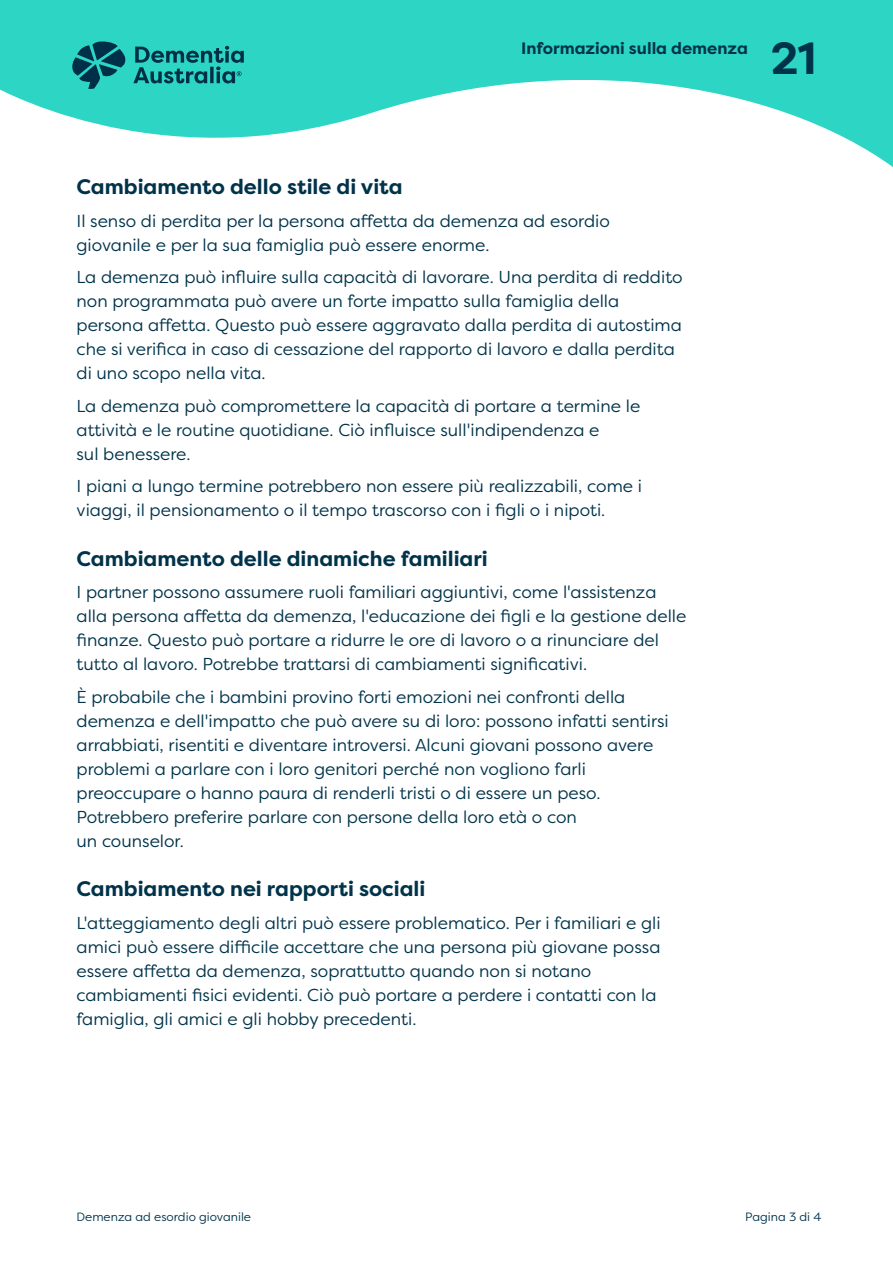
<style>
.page{position:relative;width:893px;height:1263px;background:#fff}
.page>*{position:absolute;margin:0;border:0;box-sizing:border-box;transform-origin:0 0}
.t1{font:700 45px "Filson Pro";color:#00334a}
.t2{font:700 21px "Filson Pro";color:#00334a}
.t3{font:17.25px/24px "Filson Pro";color:#00334a}
.t4{font:700 16.5px "Filson Pro";color:#00334a}
.t5{font:12px "Filson Pro";color:#00334a}
</style>
<div class="page">
<svg style="left:0;top:0;width:893px;height:167px;fill:#2cd5c4"></svg>
<svg style="left:72px;top:41px;width:172px;height:48px;background:#1d9d9a"></svg>
<p class="t4" style="left:521px;top:38px;width:228px">Informazioni sulla demenza</p>
<h1 class="t1" style="left:771px;top:30px;width:47px">21</h1>
<p class="t2" style="left:77px;top:174px;width:328px">Cambiamento dello stile di vita</p>
<p class="t3" style="left:77px;top:208px;width:535px">Il senso di perdita per la persona affetta da demenza ad esordio giovanile e per la sua famiglia può essere enorme.</p>
<p class="t3" style="left:77px;top:265px;width:608px">La demenza può influire sulla capacità di lavorare. Una perdita di reddito non programmata può avere un forte impatto sulla famiglia della persona affetta. Questo può essere aggravato dalla perdita di autostima che si verifica in caso di cessazione del rapporto di lavoro e dalla perdita di uno scopo nella vita.</p>
<p class="t3" style="left:77px;top:393px;width:565px">La demenza può compromettere la capacità di portare a termine le attività e le routine quotidiane. Ciò influisce sull'indipendenza e<br>sul benessere.</p>
<p class="t3" style="left:77px;top:474px;width:567px">I piani a lungo termine potrebbero non essere più realizzabili, come i viaggi, il pensionamento o il tempo trascorso con i figli o i nipoti.</p>
<p class="t2" style="left:77px;top:545px;width:413px">Cambiamento delle dinamiche familiari</p>
<p class="t3" style="left:77px;top:580px;width:611px">I partner possono assumere ruoli familiari aggiuntivi, come l'assistenza alla persona affetta da demenza, l'educazione dei figli e la gestione delle finanze. Questo può portare a ridurre le ore di lavoro o a rinunciare del tutto al lavoro. Potrebbe trattarsi di cambiamenti significativi.</p>
<p class="t3" style="left:77px;top:684px;width:594px">È probabile che i bambini provino forti emozioni nei confronti della demenza e dell'impatto che può avere su di loro: possono infatti sentirsi arrabbiati, risentiti e diventare introversi. Alcuni giovani possono avere problemi a parlare con i loro genitori perché non vogliono farli preoccupare o hanno paura di renderli tristi o di essere un peso.<br>Potrebbero preferire parlare con persone della loro età o con<br>un counselor.</p>
<p class="t2" style="left:77px;top:876px;width:350px">Cambiamento nei rapporti sociali</p>
<p class="t3" style="left:77px;top:910px;width:586px">L'atteggiamento degli altri può essere problematico. Per i familiari e gli amici può essere difficile accettare che una persona più giovane possa essere affetta da demenza, soprattutto quando non si notano cambiamenti fisici evidenti. Ciò può portare a perdere i contatti con la famiglia, gli amici e gli hobby precedenti.</p>
<p class="t5" style="left:77px;top:1209px;width:176px">Demenza ad esordio giovanile</p>
<p class="t5" style="left:745px;top:1209px;width:78px">Pagina 3 di 4</p>
</div>
